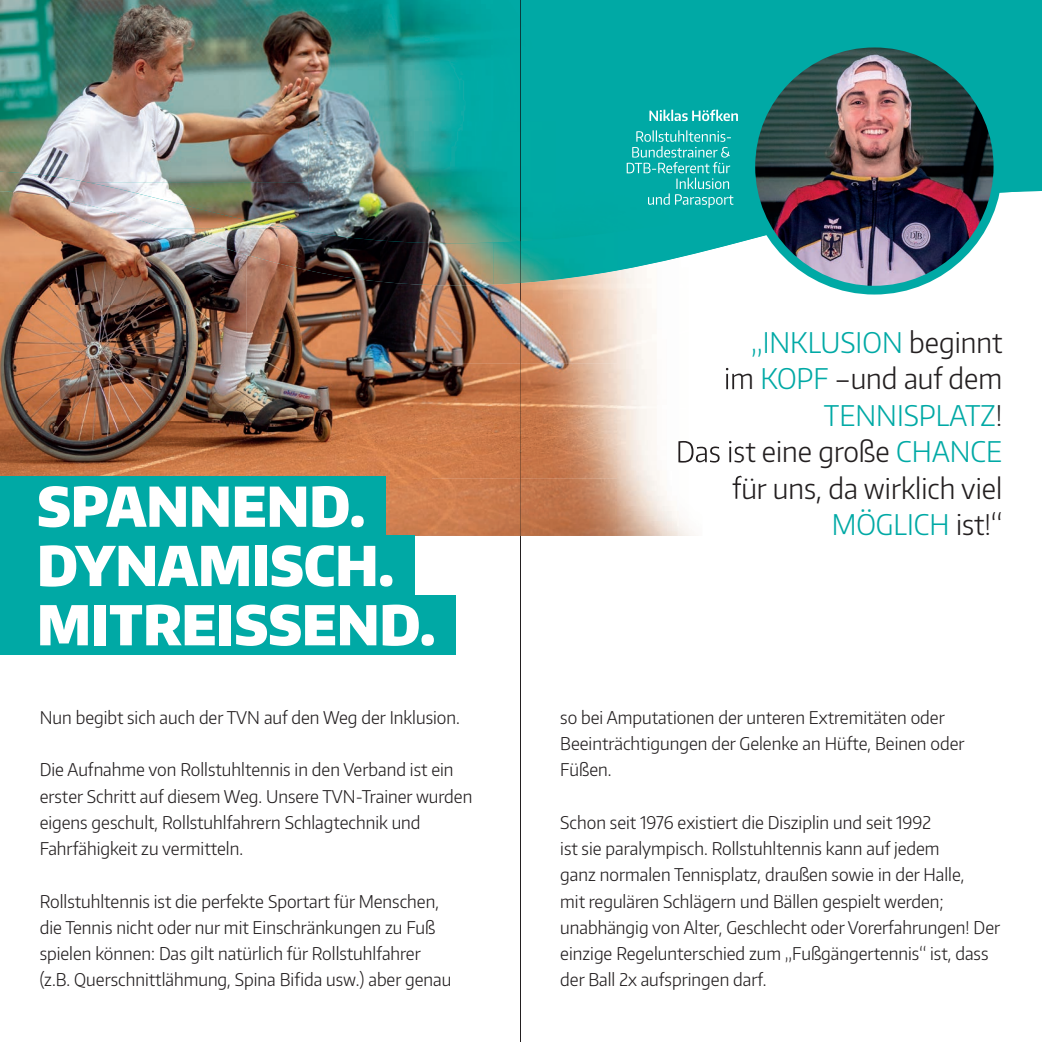
<style>
.page{position:relative;width:1042px;height:1042px;background:#fff}
.page>*{position:absolute;margin:0;border:0;box-sizing:border-box;transform-origin:0 0}
.t1{font:900 54.25px/59.3px "Encode Sans Narrow";color:#fff}
.t2{font:300 28.35px/36.6px "Encode Sans Narrow";color:#231f20;text-align:right}
.t3{font:300 17.5px/26.2px "Encode Sans Narrow";color:#231f20}
.s1{color:#00a9a5}
</style>
<div class="page">
<div style="left:976px;top:0;width:66px;height:172px;background:#00a9a5"></div>
<div style="left:740px;top:0;width:177px;height:174px;background:#00a9a5"></div>
<div style="left:917px;top:0;width:59px;height:39px;background:#00a9a5"></div>
<hr style="left:520px;top:0;width:1px;height:1042px;background:#231f20">
<svg style="left:1002px;top:172px;width:40px;height:21px"></svg>
<img style="left:740px;top:174px;width:6px;height:68px">
<img style="left:746px;top:39px;width:256px;height:255px">
<img style="left:0;top:229px;width:185px;height:247px">
<img style="left:185px;top:285px;width:61px;height:191px">
<img style="left:679px;top:367px;width:61px;height:169px">
<img style="left:246px;top:285px;width:186px;height:193px">
<img style="left:432px;top:284px;width:185px;height:194px">
<img style="left:386px;top:478px;width:231px;height:58px">
<img style="left:0;top:0;width:740px;height:122px">
<img style="left:0;top:122px;width:308px;height:60px">
<img style="left:308px;top:122px;width:247px;height:110px">
<div style="left:555px;top:122px;width:123px;height:110px;background:#00a9a5"></div>
<div style="left:678px;top:122px;width:62px;height:88px;background:#00a9a5"></div>
<img style="left:88px;top:182px;width:220px;height:50px">
<img style="left:649px;top:110px;width:89px;height:11px">
<img style="left:636px;top:130px;width:95px;height:12px">
<img style="left:632px;top:146px;width:98px;height:12px">
<img style="left:627px;top:162px;width:103px;height:11px">
<img style="left:676px;top:178px;width:54px;height:11px">
<img style="left:648px;top:193px;width:85px;height:15px">
<img style="left:520px;top:0;width:1px;height:536px">
<img style="left:726px;top:368px;width:14px;height:21px">
<img style="left:678px;top:439px;width:62px;height:29px">
<img style="left:726px;top:476px;width:14px;height:27px">
<img style="left:0;top:172px;width:290px;height:57px">
<img style="left:617px;top:210px;width:123px;height:61px">
<img style="left:164px;top:228px;width:330px;height:57px">
<img style="left:493px;top:232px;width:124px;height:52px">
<div style="left:0;top:476px;width:386px;height:60px;background:#00a9a5"></div>
<div style="left:0;top:536px;width:414px;height:59px;background:#00a9a5"></div>
<div style="left:0;top:595px;width:456px;height:59px;background:#00a9a5"></div>
<h1 class="t1" style="left:37px;top:475px;width:400px">SPANNEND.<br>DYNAMISCH.<br>MITREISSEND.</h1>
<p class="t3" style="left:40px;top:703px;width:422px">Nun begibt sich auch der TVN auf den Weg der Inklusion.</p>
<p class="t3" style="left:40px;top:756px;width:434px">Die Aufnahme von Rollstuhltennis in den Verband ist ein erster Schritt auf diesem Weg. Unsere TVN-Trainer wurden eigens geschult, Rollstuhlfahrern Schlagtechnik und Fahrfähigkeit zu vermitteln.</p>
<p class="t3" style="left:40px;top:887px;width:413px">Rollstuhltennis ist die perfekte Sportart für Menschen, die Tennis nicht oder nur mit Einschränkungen zu Fuß spielen können: Das gilt natürlich für Rollstuhlfahrer (z.B. Querschnittlähmung, Spina Bifida usw.) aber genau</p>
<h2 class="t2" style="left:676px;top:323px;width:328px"><span class="s1">„INKLUSION</span> beginnt<br>im <span class="s1">KOPF</span> –und auf dem<br><span class="s1">TENNISPLATZ</span>!<br>Das ist eine große <span class="s1">CHANCE </span>für uns, da wirklich viel<br><span class="s1">MÖGLICH</span> ist!“</h2>
<p class="t3" style="left:560px;top:703px;width:406px">so bei Amputationen der unteren Extremitäten oder<br>Beeinträchtigungen der Gelenke an Hüfte, Beinen oder<br>Füßen.</p>
<p class="t3" style="left:560px;top:808px;width:441px">Schon seit 1976 existiert die Disziplin und seit 1992<br>ist sie paralympisch. Rollstuhltennis kann auf jedem<br>ganz normalen Tennisplatz, draußen sowie in der Halle,<br>mit regulären Schlägern und Bällen gespielt werden; unabhängig von Alter, Geschlecht oder Vorerfahrungen! Der einzige Regelunterschied zum „Fußgängertennis“ ist, dass der Ball 2x aufspringen darf.</p>
</div>
